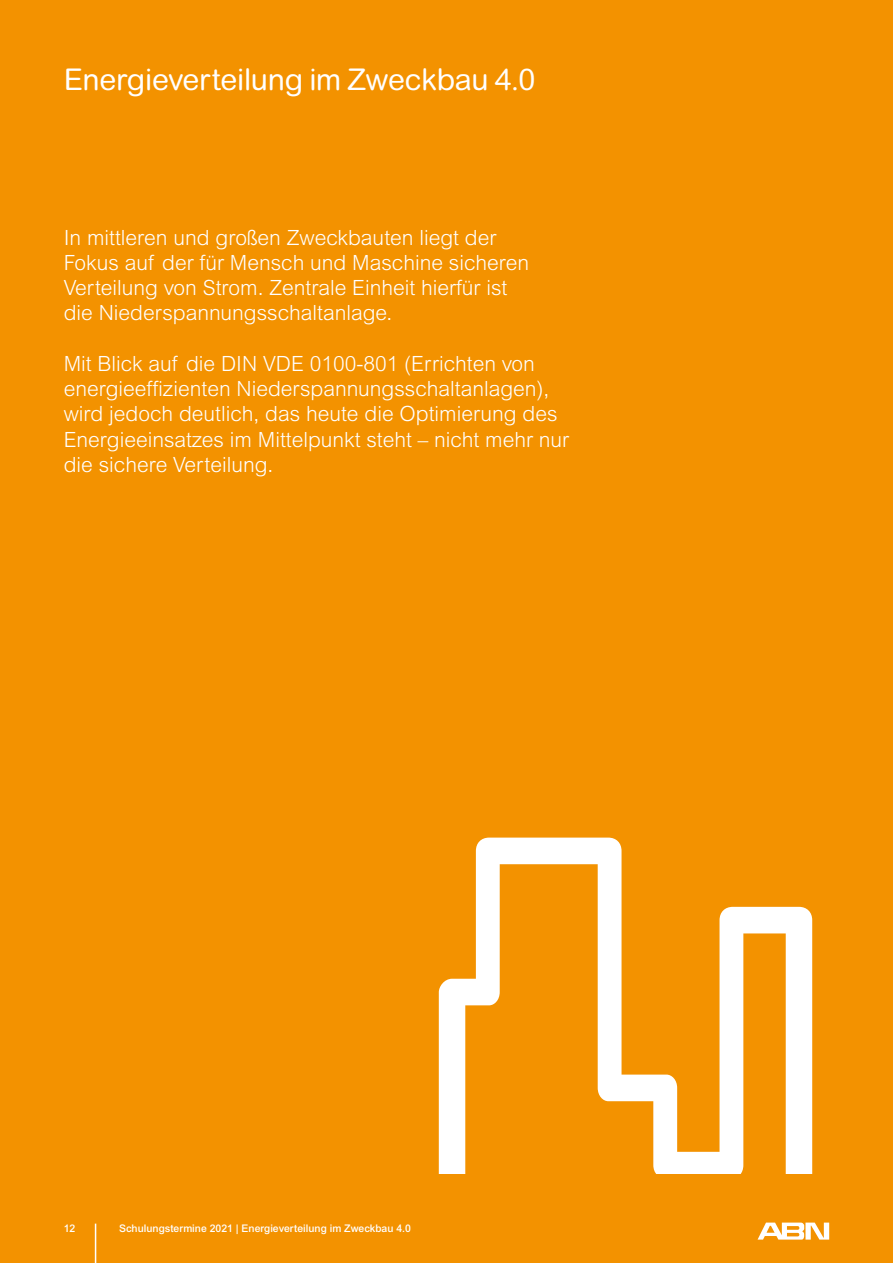
<style>
.page{position:relative;width:893px;height:1263px;background:#f39200}
.page>*{position:absolute;margin:0;border:0;box-sizing:border-box;transform-origin:0 0}
.t1{font:30px "Arial Rounded MT Pro";letter-spacing:-.01em;color:#fff}
.t2{font:300 21px/25.2px "Arial MT Std";color:#fff}
.t3{font:500 10.5px "Arial MT Std";color:#fff}
</style>
<div class="page">
<svg style="left:758px;top:1222px;width:71px;height:17px"></svg>
<hr style="left:95px;top:1223px;width:1px;height:40px;background:#fff">
<svg style="left:438px;top:837px;width:374px;height:337px"></svg>
<h1 class="t1" style="left:64px;top:62px;width:473px">Energieverteilung im Zweckbau 4.0</h1>
<p class="t2" style="left:64px;top:225px;width:467px">In mittleren und großen Zweckbauten liegt der Fokus auf der für Mensch und Maschine sicheren Verteilung von Strom. Zentrale Einheit hierfür ist die Niederspannungsschaltanlage.</p>
<p class="t2" style="left:64px;top:351px;width:507px">Mit Blick auf die DIN VDE 0100-801 (Errichten von energieeffizienten Niederspannungsschaltanlagen), wird jedoch deutlich, das heute die Optimierung des Energieeinsatzes im Mittelpunkt steht – nicht mehr nur die sichere Verteilung.</p>
<p class="t3" style="left:64px;top:1222px;width:13px">12</p>
<p class="t3" style="left:119px;top:1222px;width:293px">Schulungstermine 2021 | Energieverteilung im Zweckbau 4.0</p>
</div>
